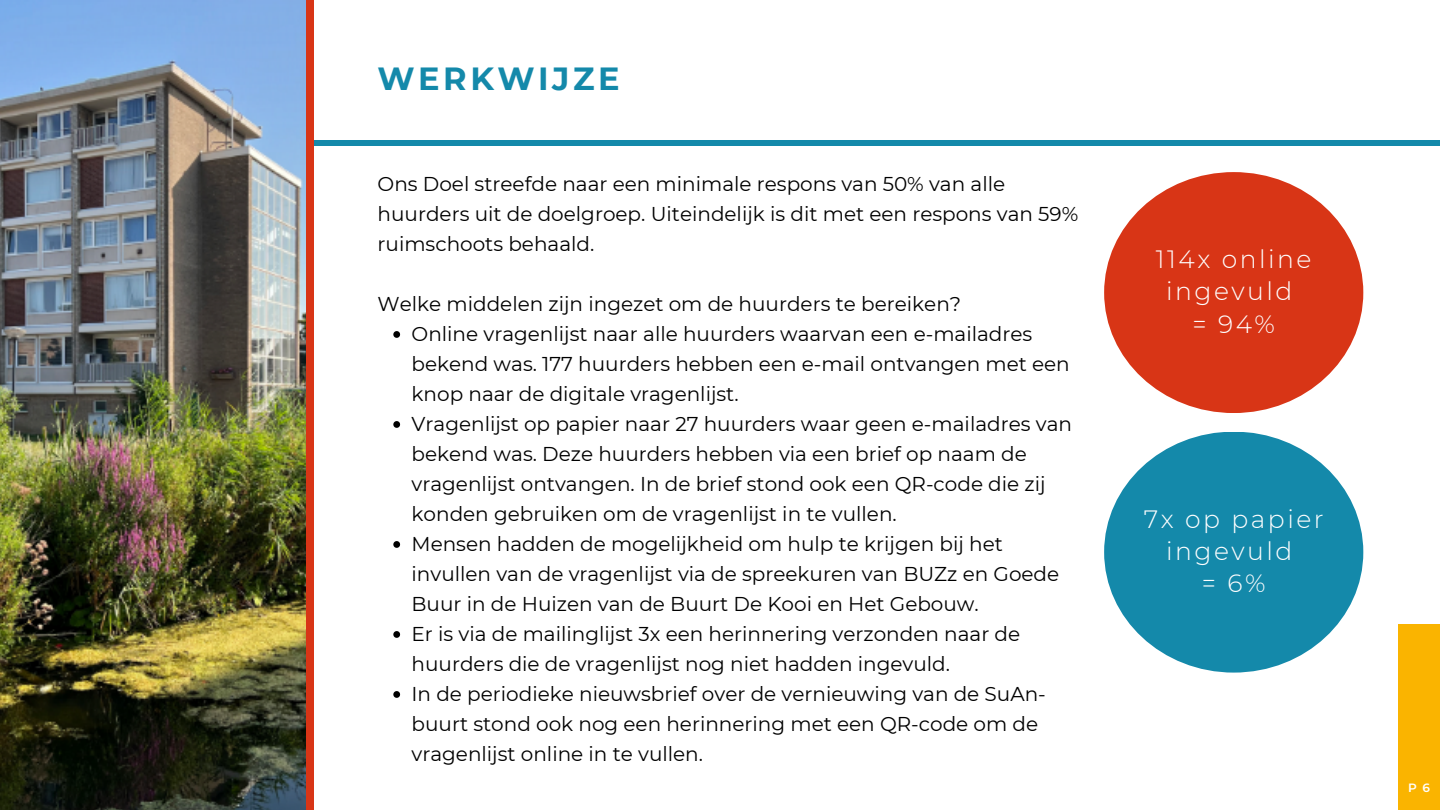
<style>
.page{position:relative;width:1440px;height:810px;background:#fff}
.page>*{position:absolute;margin:0;border:0;box-sizing:border-box;transform-origin:0 0}
.t1{font:700 32px "Montserrat";letter-spacing:.11em;color:#1489aa}
.t2{font:300 25px/32.2px "Montserrat";letter-spacing:.1em;color:#fff;text-align:center}
.t3{font:20px/30px "Montserrat";color:#000}
.t4{font:200 12px "Montserrat";color:#fff}
</style>
<div class="page">
<div style="left:196px;top:140px;width:1244px;height:6px;background:#1489aa"></div>
<div style="left:305px;top:0;width:8px;height:810px;background:#d83516"></div>
<svg style="left:393px;top:331px;width:7px;height:7px"></svg>
<svg style="left:393px;top:421px;width:7px;height:7px"></svg>
<svg style="left:393px;top:541px;width:7px;height:7px"></svg>
<svg style="left:393px;top:631px;width:7px;height:7px"></svg>
<svg style="left:393px;top:691px;width:7px;height:7px"></svg>
<img style="left:0;top:0;width:305px;height:810px">
<div style="left:1104px;top:432px;width:259px;height:240px;background:#1489aa;border-radius:50%"></div>
<div style="left:1104px;top:172px;width:259px;height:241px;background:#d83516;border-radius:50%"></div>
<div style="left:1398px;top:624px;width:42px;height:186px;background:#fab400"></div>
<p class="t1" style="left:378px;top:59px;width:243px">WERKWIJZE</p>
<p class="t3" style="left:378px;top:169px;width:702px">Ons Doel streefde naar een minimale respons van 50% van alle huurders uit de doelgroep. Uiteindelijk is dit met een respons van 59% ruimschoots behaald.</p>
<p class="t3" style="left:378px;top:289px;width:585px">Welke middelen zijn ingezet om de huurders te bereiken?</p>
<p class="t3" style="left:412px;top:319px;width:660px">Online vragenlijst naar alle huurders waarvan een e-mailadres bekend was. 177 huurders hebben een e-mail ontvangen met een knop naar de digitale vragenlijst.</p>
<p class="t3" style="left:412px;top:409px;width:662px">Vragenlijst op papier naar 27 huurders waar geen e-mailadres van bekend was. Deze huurders hebben via een brief op naam de vragenlijst ontvangen. In de brief stond ook een QR-code die zij konden gebruiken om de vragenlijst in te vullen.</p>
<p class="t3" style="left:412px;top:529px;width:649px">Mensen hadden de mogelijkheid om hulp te krijgen bij het invullen van de vragenlijst via de spreekuren van BUZz en Goede<br>Buur in de Huizen van de Buurt De Kooi en Het Gebouw.</p>
<p class="t3" style="left:412px;top:619px;width:610px">Er is via de mailinglijst 3x een herinnering verzonden naar de huurders die de vragenlijst nog niet hadden ingevuld.</p>
<p class="t3" style="left:412px;top:679px;width:636px">In de periodieke nieuwsbrief over de vernieuwing van de SuAn&shy;buurt stond ook nog een herinnering met een QR-code om de vragenlijst online in te vullen.</p>
<p class="t2" style="left:1156px;top:243px;width:157px">114x online ingevuld</p>
<p class="t2" style="left:1192px;top:308px;width:84px">= 94%</p>
<p class="t2" style="left:1144px;top:503px;width:181px">7x op papier ingevuld</p>
<p class="t2" style="left:1202px;top:567px;width:65px">= 6%</p>
<p class="t4" style="left:1407px;top:780px;width:23px">P 6</p>
</div>
